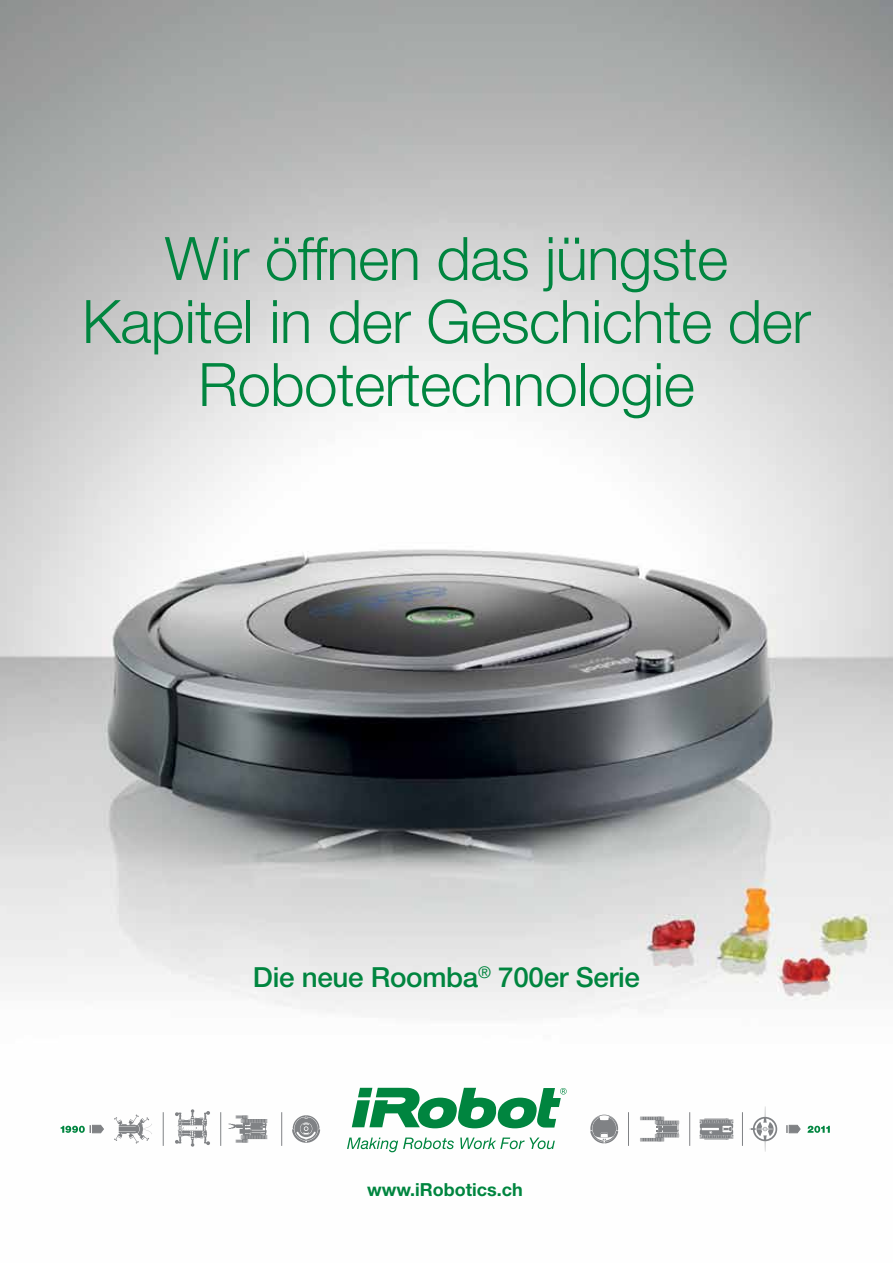
<style>
.page{position:relative;width:893px;height:1263px;background:#fff}
.page>*{position:absolute;margin:0;border:0;box-sizing:border-box;transform-origin:0 0}
.t1{font:300 60px/63px "Helvetica Neue";letter-spacing:-.01em;color:#00853f;text-align:center}
.t2{font:500 27.75px "Helvetica Neue";letter-spacing:-.01em;color:#00853f}
.t3{font:700 18px "Helvetica Neue";color:#00853f}
</style>
<div class="page">
<img style="left:0;top:0;width:893px;height:1153px">
<svg style="left:175px;top:1109px;width:35px;height:38px"></svg>
<hr style="left:163px;top:1112px;width:1px;height:34px;background:#808285">
<hr style="left:220px;top:1112px;width:1px;height:34px;background:#808285">
<hr style="left:281px;top:1112px;width:1px;height:34px;background:#808285">
<svg style="left:786px;top:1125px;width:15px;height:8px"></svg>
<hr style="left:628px;top:1112px;width:1px;height:34px;background:#808285">
<hr style="left:689px;top:1112px;width:1px;height:34px;background:#808285">
<hr style="left:742px;top:1112px;width:1px;height:34px;background:#808285">
<svg style="left:61px;top:1125px;width:43px;height:8px"></svg>
<svg style="left:807px;top:1126px;width:23px;height:7px"></svg>
<svg style="left:352px;top:1088px;width:215px;height:40px"></svg>
<svg style="left:347px;top:1137px;width:208px;height:15px"></svg>
<svg style="left:114px;top:1114px;width:38px;height:30px"></svg>
<svg style="left:228px;top:1115px;width:40px;height:28px"></svg>
<svg style="left:292px;top:1115px;width:28px;height:28px"></svg>
<svg style="left:590px;top:1114px;width:28px;height:29px"></svg>
<svg style="left:699px;top:1118px;width:34px;height:22px"></svg>
<svg style="left:640px;top:1116px;width:39px;height:25px"></svg>
<svg style="left:750px;top:1106px;width:27px;height:46px"></svg>
<p class="t1" style="left:82px;top:226px;width:730px">Wir öffnen das jüngste<br>Kapitel in der Geschichte der<br>Robotertechnologie</p>
<p class="t2" style="left:253px;top:961px;width:389px">Die neue Roomba<sup>®</sup> 700er Serie</p>
<p class="t3" style="left:367px;top:1179px;width:157px">www.iRobotics.ch</p>
</div>
